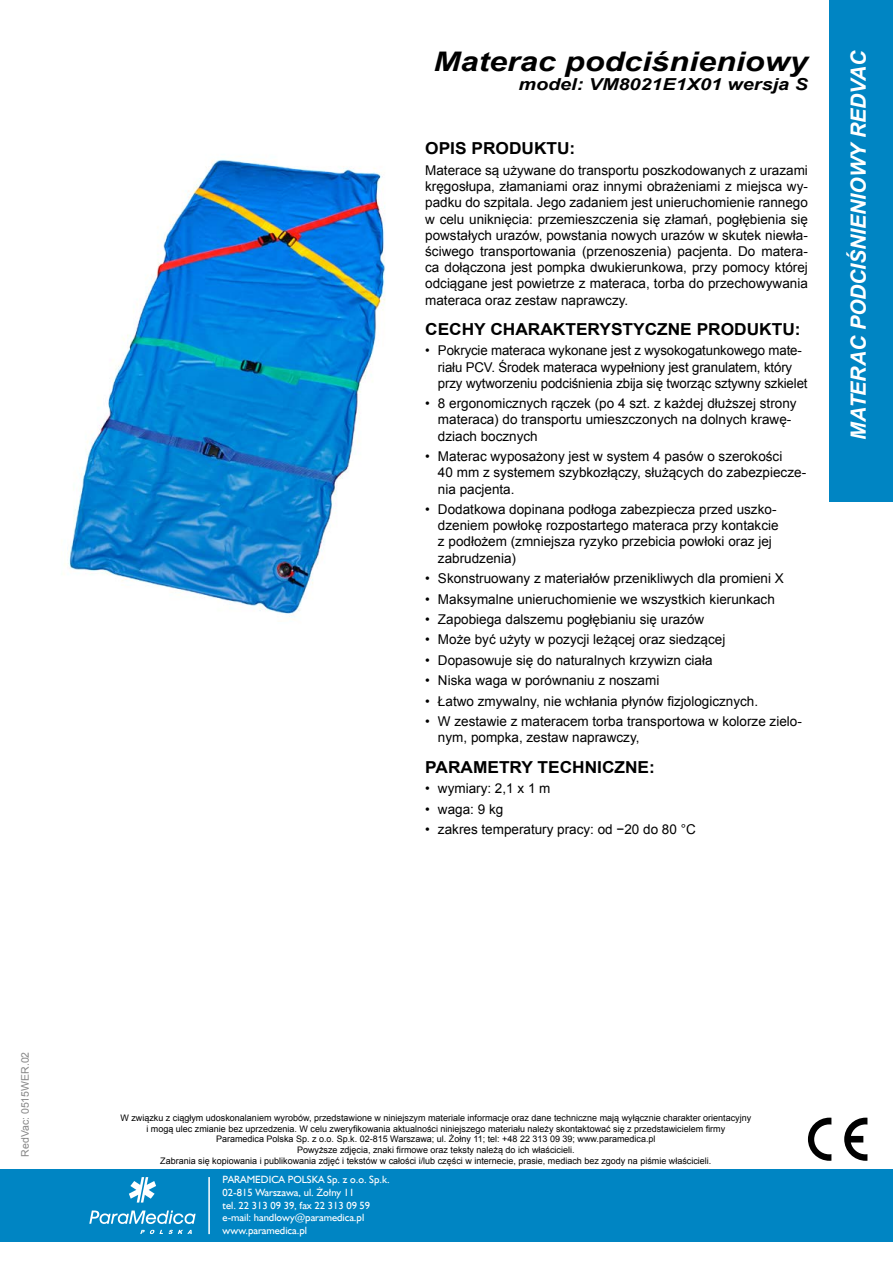
<style>
.page{position:relative;width:893px;height:1263px;background:#fff}
.page>*{position:absolute;margin:0;border:0;box-sizing:border-box;transform-origin:0 0}
.t1{font:italic 700 27px "Arial";color:#000;scale:1.2 1}
.t2{font:italic 700 21px "Arial";letter-spacing:-.005em;color:#fff}
.t3{font:700 16.5px "Arial";color:#000;scale:1.05 1}
.t4{font:italic 700 16.5px "Arial";color:#000;scale:1.2 1}
.t5{font:13.5px/16.2px "Arial";color:#000}
.t6{font:10.5px/12.6px "Humanst 521 EU";color:#fff}
.t7{font:10.5px "Arial";color:#878787}
.t8{font:9px/10.8px "Arial";color:#000;text-align:center}
</style>
<div class="page">
<div style="left:829px;top:0;width:64px;height:502px;background:#0085c3"></div>
<div style="left:0;top:1169px;width:893px;height:73px;background:#0085c3"></div>
<svg style="left:169px;top:1230px;width:23px;height:4px"></svg>
<svg style="left:140px;top:1230px;width:23px;height:4px"></svg>
<svg style="left:89px;top:1210px;width:107px;height:14px"></svg>
<svg style="left:129px;top:1177px;width:27px;height:25px"></svg>
<hr style="left:208px;top:1177px;width:2px;height:57px;background:#fff">
<svg style="left:808px;top:1118px;width:23px;height:43px"></svg>
<svg style="left:844px;top:1118px;width:23px;height:43px"></svg>
<img style="left:63px;top:159px;width:323px;height:461px">
<p class="t7" style="left:18px;top:1157px;width:106px;rotate:-90deg">RedVac: 0515WER.02</p>
<h1 class="t1" style="left:433px;top:43px;width:314px">Materac podciśnieniowy</h1>
<p class="t4" style="left:518px;top:74px;width:243px">model: VM8021E1X01 wersja S</p>
<p class="t3" style="left:425px;top:138px;width:145px">OPIS PRODUKTU:</p>
<p class="t5" style="left:425px;top:162px;width:384px;text-align:justify">Materace są używane do transportu poszkodowanych z urazami kręgosłupa, złamaniami oraz innymi obrażeniami z miejsca wy&shy;padku do szpitala. Jego zadaniem jest unieruchomienie rannego w celu uniknięcia: przemieszczenia się złamań, pogłębienia się powstałych urazów, powstania nowych urazów w skutek niewła&shy;ściwego transportowania (przenoszenia) pacjenta. Do matera&shy;ca dołączona jest pompka dwukierunkowa, przy pomocy której odciągane jest powietrze z materaca, torba do przechowywania materaca oraz zestaw naprawczy.</p>
<p class="t3" style="left:425px;top:318px;width:359px">CECHY CHARAKTERYSTYCZNE PRODUKTU:</p>
<p class="t5" style="left:438px;top:343px;width:371px;text-indent:-13px">• Pokrycie materaca wykonane jest z wysokogatunkowego mate&shy;riału PCV. Środek materaca wypełniony jest granulatem, który przy wytworzeniu podciśnienia zbija się tworząc sztywny szkielet</p>
<p class="t5" style="left:438px;top:396px;width:360px;text-indent:-13px">• 8 ergonomicznych rączek (po 4 szt. z każdej dłuższej strony materaca) do transportu umieszczonych na dolnych krawę&shy;dziach bocznych</p>
<p class="t5" style="left:438px;top:448px;width:370px;text-indent:-13px">• Materac wyposażony jest w system 4 pasów o szerokości<br>40 mm z systemem szybkozłączy, służących do zabezpiecze&shy;nia pacjenta.</p>
<p class="t5" style="left:438px;top:501px;width:342px;text-indent:-13px">• Dodatkowa dopinana podłoga zabezpiecza przed uszko&shy;dzeniem powłokę rozpostartego materaca przy kontakcie z podłożem (zmniejsza ryzyko przebicia powłoki oraz jej zabrudzenia)</p>
<p class="t5" style="left:425px;top:570px;width:360px">• Skonstruowany z materiałów przenikliwych dla promieni X</p>
<p class="t5" style="left:425px;top:591px;width:351px">• Maksymalne unieruchomienie we wszystkich kierunkach</p>
<p class="t5" style="left:425px;top:611px;width:281px">• Zapobiega dalszemu pogłębianiu się urazów</p>
<p class="t5" style="left:425px;top:632px;width:302px">• Może być użyty w pozycji leżącej oraz siedzącej</p>
<p class="t5" style="left:425px;top:652px;width:289px">• Dopasowuje się do naturalnych krzywizn ciała</p>
<p class="t5" style="left:425px;top:673px;width:236px">• Niska waga w porównaniu z noszami</p>
<p class="t5" style="left:425px;top:693px;width:334px">• Łatwo zmywalny, nie wchłania płynów fizjologicznych.</p>
<p class="t5" style="left:438px;top:713px;width:365px;text-indent:-13px">• W zestawie z materacem torba transportowa w kolorze zielo&shy;nym, pompka, zestaw naprawczy,</p>
<p class="t3" style="left:425px;top:756px;width:220px">PARAMETRY TECHNICZNE:</p>
<p class="t5" style="left:425px;top:781px;width:127px">• wymiary: 2,1 x 1 m</p>
<p class="t5" style="left:425px;top:801px;width:80px">• waga: 9 kg</p>
<p class="t5" style="left:425px;top:821px;width:272px">• zakres temperatury pracy: od −20 do 80 °C</p>
<h2 class="t2" style="left:844px;top:440px;width:391px;rotate:-90deg">MATERAC PODCIŚNIENIOWY REDVAC</h2>
<p class="t8" style="left:120px;top:1112px;width:632px">W związku z ciągłym udoskonalaniem wyrobów, przedstawione w niniejszym materiale informacje oraz dane techniczne mają wyłącznie charakter orientacyjny i mogą ulec zmianie bez uprzedzenia. W celu zweryfikowania aktualności niniejszego materiału należy skontaktować się z przedstawicielem firmy<br>Paramedica Polska Sp. z o.o. Sp.k. 02-815 Warszawa; ul. Żołny 11; tel: +48 22 313 09 39; www.paramedica.pl<br>Powyższe zdjęcia, znaki firmowe oraz teksty należą do ich właścicieli.<br>Zabrania się kopiowania i publikowania zdjęć i tekstów w całości i/lub części w internecie, prasie, mediach bez zgody na piśmie właścicieli.</p>
<p class="t6" style="left:223px;top:1173px;width:169px">PARAMEDICA POLSKA Sp. z o.o. Sp.k.<br>02-815 Warszawa, ul. Żołny 11<br>tel. 22 313 09 39, fax 22 313 09 59 e-mail: handlowy@paramedica.pl www.paramedica.pl</p>
</div>
